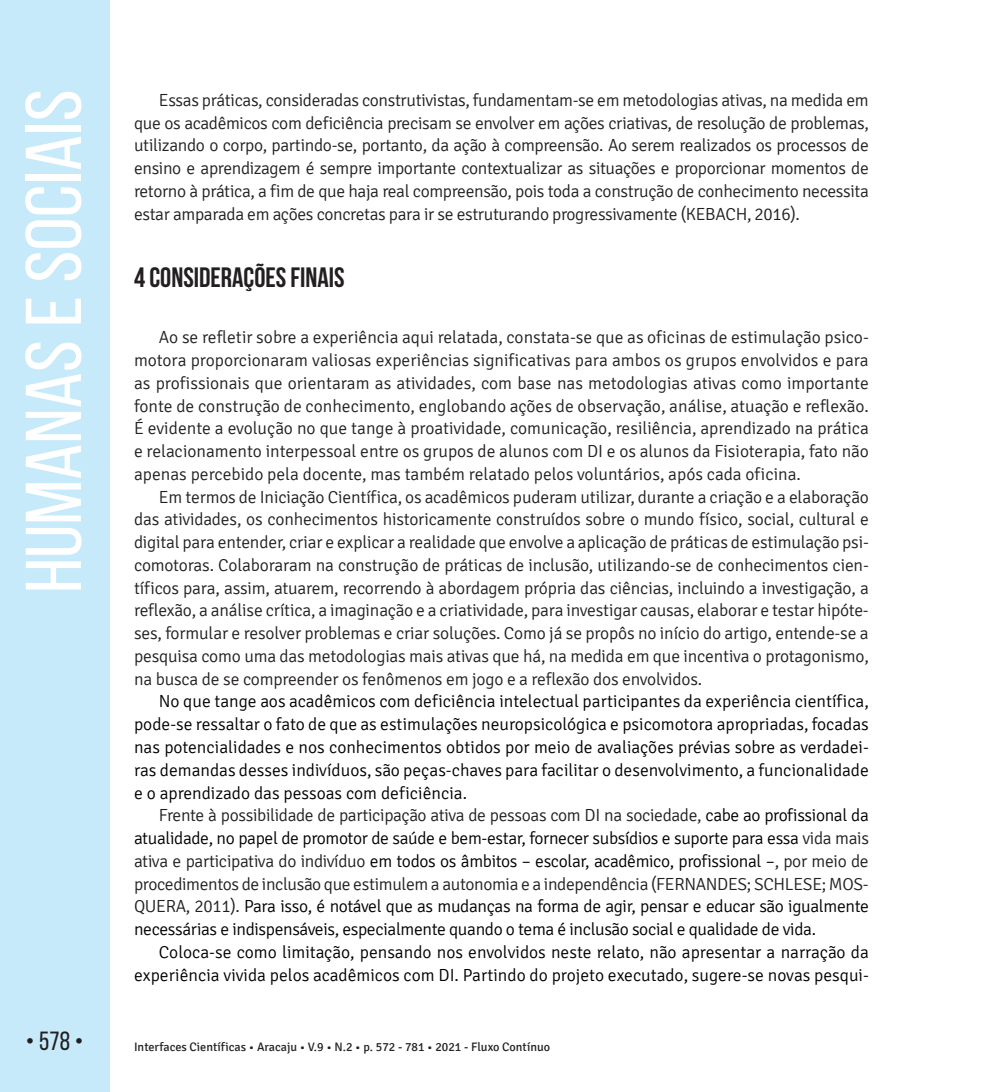
<style>
.page{position:relative;width:993px;height:1092px;background:#fff}
.page>*{position:absolute;margin:0;border:0;box-sizing:border-box;transform-origin:0 0}
.t1{font:78.75px "Bebas Neue";color:#fff;scale:1.09 1}
.t2{font:700 28px "Bebas Neue";color:#231f20}
.t3{font:26.25px "Bebas Neue";color:#231f20}
.t4{font:300 17.5px/22.8px "Signika";letter-spacing:-.01em;color:#231f20;text-align:justify}
.t5{font:300 17.5px/22.8px "Signika";color:#000003;text-align:justify}
.t6{font:12.25px "Signika";color:#231f20}
.s1{color:#231f20}
</style>
<div class="page">
<div style="left:0;top:0;width:109px;height:1091px;background:#c6eafa"></div>
<h1 class="t1" style="left:11px;top:593px;width:463px;rotate:-90deg">Humanas e Sociais</h1>
<p class="t4" style="left:134px;top:89px;width:736px;text-indent:25px">Essas práticas, consideradas construtivistas, fundamentam-se em metodologias ativas, na medida em que os acadêmicos com deficiência precisam se envolver em ações criativas, de resolução de problemas, utilizando o corpo, partindo-se, portanto, da ação à compreensão. Ao serem realizados os processos de ensino e aprendizagem é sempre importante contextualizar as situações e proporcionar momentos de retorno à prática, a fim de que haja real compreensão, pois toda a construção de conhecimento necessita estar amparada em ações concretas para ir se estruturando progressivamente (KEBACH, 2016).</p>
<h2 class="t2" style="left:134px;top:262px;width:212px">4 CONSIDERAÇÕES FINAIS</h2>
<p class="t4" style="left:134px;top:326px;width:736px;text-indent:25px">Ao se refletir sobre a experiência aqui relatada, constata-se que as oficinas de estimulação psico&shy;motora proporcionaram valiosas experiências significativas para ambos os grupos envolvidos e para as profissionais que orientaram as atividades, com base nas metodologias ativas como importante fonte de construção de conhecimento, englobando ações de observação, análise, atuação e reflexão.<br>É evidente a evolução no que tange à proatividade, comunicação, resiliência, aprendizado na prática e relacionamento interpessoal entre os grupos de alunos com DI e os alunos da Fisioterapia, fato não apenas percebido pela docente, mas também relatado pelos voluntários, após cada oficina.</p>
<p class="t4" style="left:134px;top:485px;width:736px;text-indent:25px">Em termos de Iniciação Científica, os acadêmicos puderam utilizar, durante a criação e a elaboração das atividades, os conhecimentos historicamente construídos sobre o mundo físico, social, cultural e digital para entender, criar e explicar a realidade que envolve a aplicação de práticas de estimulação psi&shy;comotoras. Colaboraram na construção de práticas de inclusão, utilizando-se de conhecimentos cien&shy;tíficos para, assim, atuarem, recorrendo à abordagem própria das ciências, incluindo a investigação, a reflexão, a análise crítica, a imaginação e a criatividade, para investigar causas, elaborar e testar hipóte&shy;ses, formular e resolver problemas e criar soluções. Como já se propôs no início do artigo, entende-se a pesquisa como uma das metodologias mais ativas que há, na medida em que incentiva o protagonismo, na busca de se compreender os fenômenos em jogo e a reflexão dos envolvidos.</p>
<p class="t5" style="left:134px;top:690px;width:736px;text-indent:25px">No que tange aos acadêmicos com deficiência intelectual participantes da experiência científica, pode-se ressaltar o fato de que as estimulações neuropsicológica e psicomotora apropriadas, focadas nas potencialidades e nos conhecimentos obtidos por meio de avaliações prévias sobre as verdadei&shy;ras demandas desses indivíduos, são peças-chaves para facilitar o desenvolvimento, a funcionalidade e o aprendizado das pessoas com deficiência.</p>
<p class="t5" style="left:134px;top:804px;width:736px;text-indent:25px"><span class="s1">Frente à possibilidade de participação ativa de pessoas com DI na sociedade,</span> cabe ao profissional da atualidade, no papel de promotor de saúde e bem-estar, fornecer subsídios e suporte para essa <span class="s1">vida mais ativa e participativa do indivíduo</span> em todos os âmbitos – escolar, acadêmico, profissional –<span class="s1">, por meio de procedimentos de inclusão que estimulem a autonomia e a independência (FERNANDES; SCHLESE; MOS-QUERA, 2011).</span> Para isso, é notável que as mudanças na forma de agir, pensar e educar são igualmente necessárias e indispensáveis, especialmente quando o tema é inclusão social e qualidade de vida.</p>
<p class="t5" style="left:134px;top:940px;width:736px;text-align:right">Coloca-se como limitação, pensando nos envolvidos neste relato, não apresentar a narração da experiência vivida pelos acadêmicos com DI. Partindo do projeto executado, sugere-se novas pesqui-</p>
<h3 class="t3" style="left:26px;top:1026px;width:59px">• 578 •</h3>
<p class="t6" style="left:134px;top:1040px;width:417px">Interfaces Científicas • Aracaju • V.9 • N.2 • p. 572 - 781 • 2021 - Fluxo Contínuo</p>
</div>
